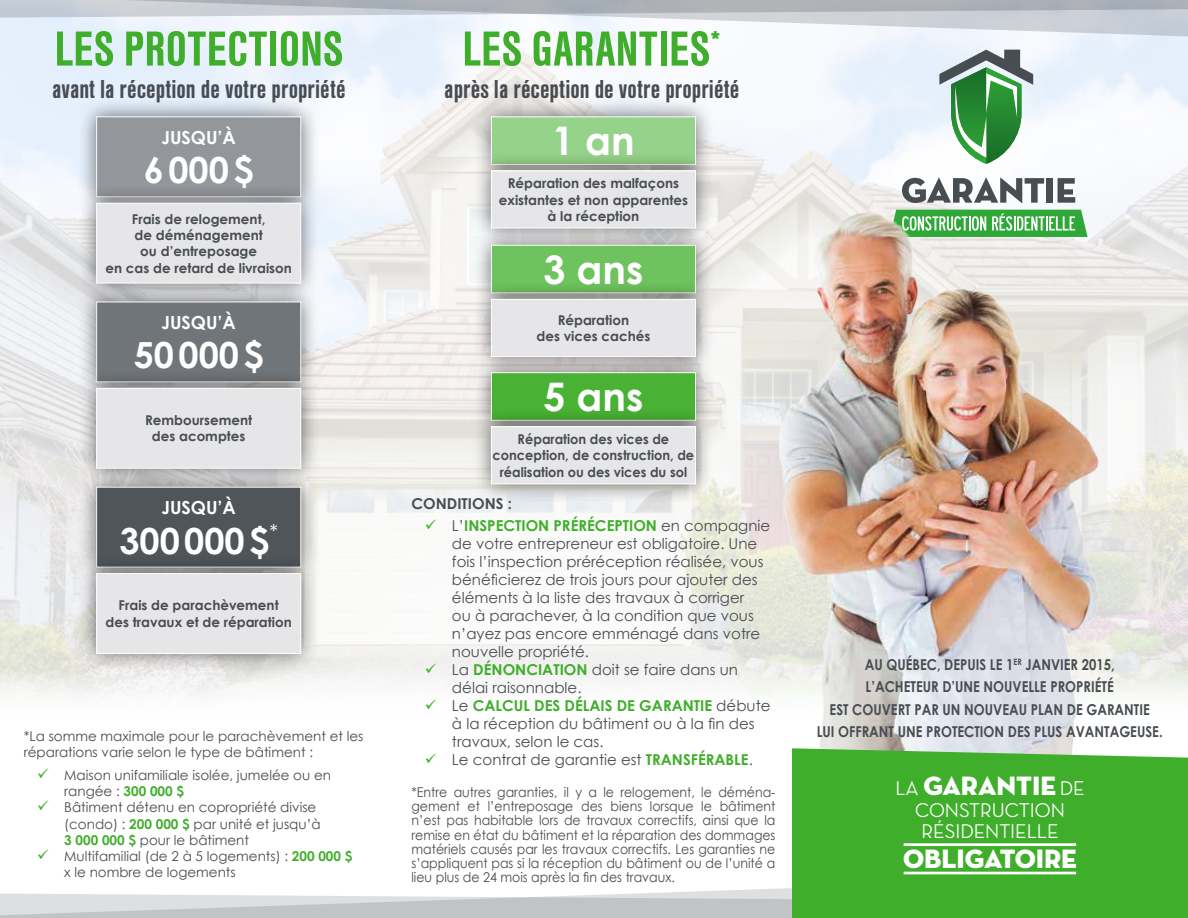
<style>
.page{position:relative;width:1188px;height:918px;background:#fff}
.page>*{position:absolute;margin:0;border:0;box-sizing:border-box;transform-origin:0 0}
.t1{font:700 51px "Nimbus San Con";letter-spacing:.01em;color:#3fae2a}
.t2{font:700 39.3px "Century Gothic";color:#fff}
.t3{font:700 36px "Century Gothic";color:#fff}
.t4{font:700 27px "Nimbus San Con";color:#484d52}
.t5{font:27px "Neutra Disp Titling";color:#fff}
.t6{font:500 20.25px/21.6px "Neutra Disp";color:#fff;text-align:center}
.t7{font:700 18px "Century Gothic";color:#fff}
.t8{font:15px/18px "Century Gothic";color:#484d52}
.t9{font:700 15px/22.5px "Century Gothic";color:#484d52;text-align:center;scale:.87 1}
.t10{font:700 15px/21.3px "Century Gothic";color:#3fae2a}
.t11{font:13.5px/14.2px "Century Gothic";color:#484d52;text-align:justify;scale:.93 1}
.t12{font:13.5px/16.2px "Century Gothic";color:#484d52}
.t13{font:700 13.5px/16.2px "Century Gothic";color:#484d52;text-align:center}
.t14{font:700 13.5px/16.2px "Century Gothic";color:#484d52;text-align:center;scale:.96 1}
.s1{font-weight:700;color:#3fae2a}
.s2{color:#484d52}
.s3{font-weight:400;color:#484d52}
.s4{font-family:"Neutra Disp";font-weight:500;font-size:20.25px}
</style>
<div class="page">
<svg style="left:0;top:888px;width:792px;height:30px"></svg>
<img style="left:0;top:37px;width:1188px;height:657px">
<div style="left:77px;top:283px;width:243px;height:118px;background:#000;opacity:.58"></div>
<div style="left:97px;top:302px;width:204px;height:80px;background:#70757a"></div>
<div style="left:96px;top:302px;width:205px;height:80px;border:1px solid #fff"></div>
<div style="left:77px;top:468px;width:243px;height:118px;background:#000;opacity:.58"></div>
<div style="left:97px;top:487px;width:204px;height:80px;background:#50555a"></div>
<div style="left:96px;top:487px;width:205px;height:80px;border:1px solid #fff"></div>
<div style="left:77px;top:97px;width:243px;height:119px;background:#000;opacity:.58"></div>
<div style="left:97px;top:117px;width:204px;height:80px;background:#93969b"></div>
<div style="left:96px;top:116px;width:205px;height:81px;border:1px solid #fff"></div>
<div style="left:77px;top:184px;width:243px;height:118px;background:#000;opacity:.58"></div>
<div style="left:97px;top:203px;width:204px;height:80px;background:#e6e6e8"></div>
<div style="left:96px;top:203px;width:205px;height:81px;border:1px solid #fff"></div>
<div style="left:472px;top:98px;width:243px;height:86px;background:#000;opacity:.58"></div>
<div style="left:491px;top:117px;width:205px;height:47px;background:#96d38a"></div>
<div style="left:491px;top:116px;width:205px;height:49px;border:1px solid #fff"></div>
<div style="left:472px;top:152px;width:243px;height:95px;background:#000;opacity:.58"></div>
<div style="left:491px;top:171px;width:205px;height:57px;background:#e6e6e8"></div>
<div style="left:491px;top:171px;width:205px;height:57px;border:1px solid #fff"></div>
<div style="left:472px;top:226px;width:243px;height:86px;background:#000;opacity:.58"></div>
<div style="left:491px;top:245px;width:205px;height:48px;background:#6fc35f"></div>
<div style="left:491px;top:245px;width:205px;height:48px;border:1px solid #fff"></div>
<div style="left:472px;top:280px;width:243px;height:96px;background:#000;opacity:.58"></div>
<div style="left:491px;top:299px;width:205px;height:57px;background:#e6e6e8"></div>
<div style="left:491px;top:299px;width:205px;height:58px;border:1px solid #fff"></div>
<div style="left:472px;top:354px;width:243px;height:86px;background:#000;opacity:.58"></div>
<div style="left:491px;top:373px;width:205px;height:47px;background:#49b234"></div>
<div style="left:491px;top:372px;width:205px;height:49px;border:1px solid #fff"></div>
<div style="left:472px;top:407px;width:243px;height:96px;background:#000;opacity:.58"></div>
<div style="left:491px;top:427px;width:205px;height:57px;background:#e6e6e8"></div>
<div style="left:491px;top:426px;width:205px;height:58px;border:1px solid #fff"></div>
<div style="left:77px;top:369px;width:243px;height:118px;background:#000;opacity:.58"></div>
<div style="left:97px;top:388px;width:204px;height:80px;background:#e6e6e8"></div>
<div style="left:96px;top:388px;width:205px;height:81px;border:1px solid #fff"></div>
<div style="left:77px;top:554px;width:243px;height:118px;background:#000;opacity:.58"></div>
<div style="left:97px;top:574px;width:204px;height:79px;background:#e6e6e8"></div>
<svg style="left:939px;top:50px;width:94px;height:114px"></svg>
<img style="left:768px;top:177px;width:342px;height:571px">
<div style="left:792px;top:748px;width:396px;height:170px;background:#3fae2a"></div>
<hr style="left:904px;top:843px;width:172px;height:3px;background:#fff">
<hr style="left:904px;top:872px;width:172px;height:2px;background:#fff">
<svg style="left:0;top:0;width:1188px;height:37px"></svg>
<svg style="left:426px;top:519px;width:10px;height:10px"></svg>
<svg style="left:426px;top:663px;width:10px;height:10px"></svg>
<svg style="left:897px;top:781px;width:21px;height:14px"></svg>
<h1 class="t1" style="left:55px;top:21px;width:290px">LES PROTECTIONS</h1>
<h3 class="t4" style="left:52px;top:74px;width:295px">avant la réception de votre propriété</h3>
<p class="t7" style="left:161px;top:126px;width:76px">JUSQU’À</p>
<h3 class="t3" style="left:144px;top:147px;width:111px">6000$</h3>
<p class="t13" style="left:105px;top:211px;width:188px">Frais de relogement,<br>de déménagement<br>ou d’entreposage<br>en cas de retard de livraison</p>
<p class="t7" style="left:161px;top:311px;width:76px">JUSQU’À</p>
<h3 class="t3" style="left:134px;top:332px;width:131px">50000$</h3>
<p class="t13" style="left:145px;top:412px;width:109px">Remboursement des acomptes</p>
<p class="t7" style="left:161px;top:496px;width:76px">JUSQU’À</p>
<h3 class="t3" style="left:119px;top:517px;width:160px">300000$<sup>*</sup></h3>
<p class="t13" style="left:106px;top:597px;width:188px">Frais de parachèvement des travaux et de réparation</p>
<p class="t12" style="left:24px;top:727px;width:341px">*La somme maximale pour le parachèvement et les réparations varie selon le type de bâtiment :</p>
<p class="t12" style="left:64px;top:767px;width:290px">Maison unifamiliale isolée, jumelée ou en rangée : <span class="s1">300 000 $<br></span>Bâtiment détenu en copropriété divise (condo) : <span class="s1">200 000 $</span> par unité et jusqu’à<br><span class="s1">3 000 000 $</span> pour le bâtiment<br>Multifamilial (de 2 à 5 logements) : <span class="s1">200 000 $ </span>x le nombre de logements</p>
<h1 class="t1" style="left:462px;top:21px;width:260px">LES GARANTIES<sup>*</sup></h1>
<h3 class="t4" style="left:444px;top:74px;width:297px">après la réception de votre propriété</h3>
<h2 class="t2" style="left:552px;top:116px;width:84px">1 an</h2>
<p class="t13" style="left:499px;top:175px;width:191px">Réparation des malfaçons existantes et non apparentes à la réception</p>
<h2 class="t2" style="left:543px;top:244px;width:102px">3 ans</h2>
<p class="t13" style="left:536px;top:311px;width:115px">Réparation<br>des vices cachés</p>
<h2 class="t2" style="left:543px;top:372px;width:102px">5 ans</h2>
<p class="t14" style="left:493px;top:431px;width:212px">Réparation des vices de conception, de construction, de réalisation ou des vices du sol</p>
<p class="t10" style="left:452px;top:493px;width:320px;text-indent:-40px"><span class="s2">CONDITIONS :<br></span><span class="s3">L’</span>INSPECTION PRÉRÉCEPTION <span class="s3">en compagnie</span></p>
<p class="t8" style="left:452px;top:534px;width:320px">de votre entrepreneur est obligatoire. Une fois l’inspection préréception réalisée, vous bénéficierez de trois jours pour ajouter des éléments à la liste des travaux à corriger<br>ou à parachever, à la condition que vous n’ayez pas encore emménagé dans votre nouvelle propriété.<br>La <span class="s1">DÉNONCIATION</span> doit se faire dans un délai raisonnable.<br>Le <span class="s1">CALCUL DES DÉLAIS DE GARANTIE</span> débute à la réception du bâtiment ou à la fin des travaux, selon le cas.<br>Le contrat de garantie est <span class="s1">TRANSFÉRABLE</span>.</p>
<p class="t11" style="left:411px;top:784px;width:393px">*Entre autres garanties, il y a le relogement, le déména&shy;gement et l’entreposage des biens lorsque le bâtiment n’est pas habitable lors de travaux correctifs, ainsi que la remise en état du bâtiment et la réparation des dommages matériels causés par les travaux correctifs. Les garanties ne s’appliquent pas si la réception du bâtiment ou de l’unité a lieu plus de 24 mois après la fin des travaux.</p>
<p class="t9" style="left:817px;top:653px;width:399px">AU QUÉBEC, DEPUIS LE 1<sup>ER</sup> JANVIER 2015,<br>L’ACHETEUR D’UNE NOUVELLE PROPRIÉTÉ<br>EST COUVERT PAR UN NOUVEAU PLAN DE GARANTIE<br>LUI OFFRANT UNE PROTECTION DES PLUS AVANTAGEUSE.</p>
<h3 class="t5" style="left:923px;top:769px;width:163px">GARANTIE <span class="s4">DE</span></h3>
<h3 class="t6" style="left:915px;top:799px;width:151px">CONSTRUCTION<br>RÉSIDENTIELLE</h3>
<h3 class="t5" style="left:903px;top:842px;width:175px">OBLIGATOIRE</h3>
</div>
